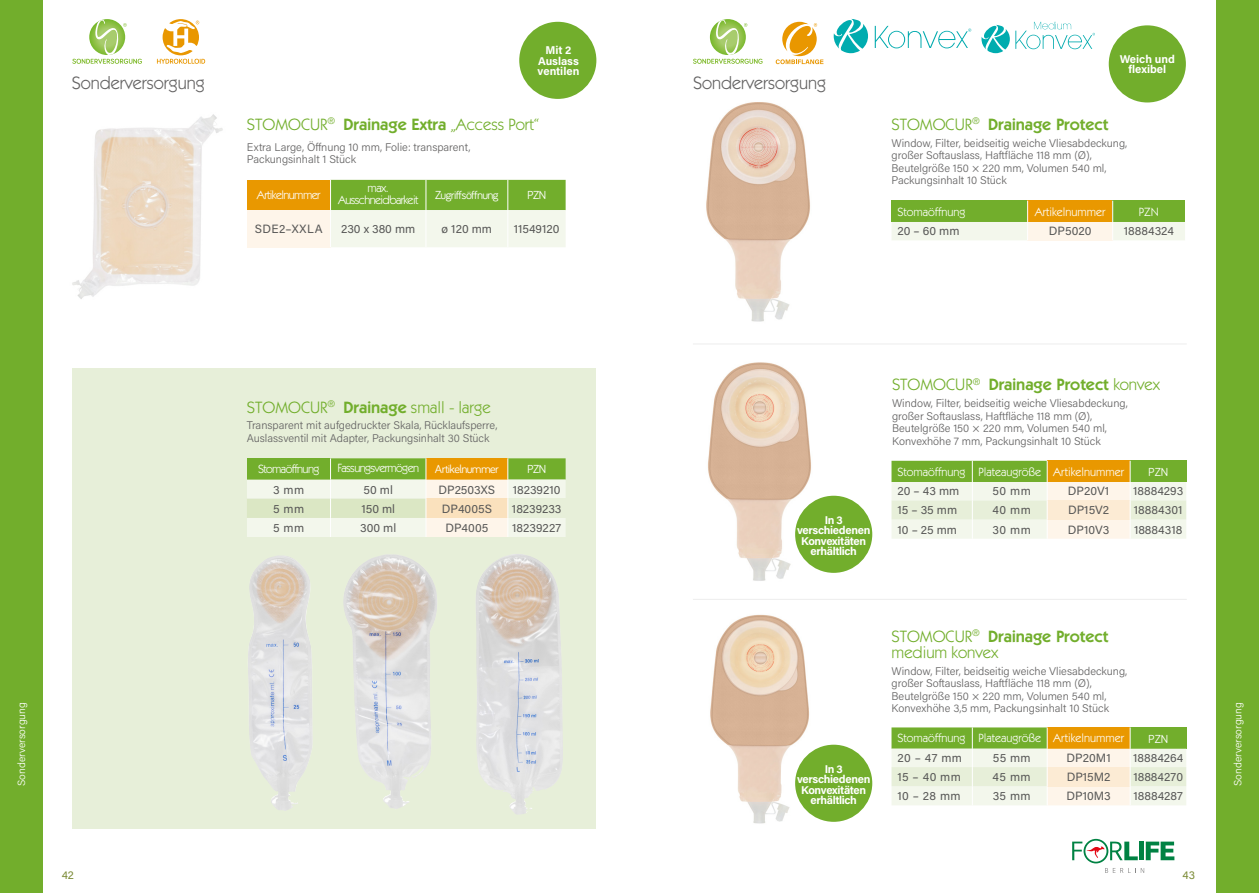
<style>
.page{position:relative;width:1259px;height:893px;background:#fff}
.page>*{position:absolute;margin:0;border:0;box-sizing:border-box;transform-origin:0 0}
.t1{font:18px "ITC Kabel Std";color:#646363}
.t2{font:16.5px/16.5px "ITC Kabel Std";color:#72ae2c}
.t3{font:600 16.5px "ITC Kabel Std";color:#72ae2c}
.t4{font:12px "Acumin Pro";color:#575756}
.t5{font:12px "ITC Kabel Std";color:#fff}
.t6{font:12px/12px "ITC Kabel Std";letter-spacing:-.05em;color:#fff;text-align:center}
.t7{font:12px "Bariol";letter-spacing:-.05em;color:#fff}
.t8{font:12px "Acumin Pro";letter-spacing:.04em;color:#575756}
.t9{font:11.55px "Acumin Pro";color:#7b8b36}
.t10{font:700 11.25px/10.5px "Acumin Pro";letter-spacing:-.03em;color:#fff;text-align:center}
.t11{font:700 11.25px/10.5px "Acumin Pro";color:#fff;text-align:center}
.t12{font:700 11.25px "Acumin Pro";letter-spacing:-.005em;color:#fff}
.t13{font:300 11.1px/12.5px "Acumin Pro";color:#646363}
.t14{font:300 10.5px "Acumin Pro";color:#fff}
.s1{font-weight:600}
.s2{font-weight:400}
</style>
<div class="page">
<div style="left:0;top:0;width:43px;height:893px;background:#72ae2c"></div>
<div style="left:1216px;top:0;width:43px;height:893px;background:#72ae2c"></div>
<svg style="left:1072px;top:839px;width:102px;height:34px"></svg>
<img style="left:72px;top:114px;width:151px;height:185px">
<div style="left:72px;top:369px;width:523px;height:460px;background:#e7efd9"></div>
<img style="left:476px;top:558px;width:87px;height:256px">
<img style="left:248px;top:556px;width:65px;height:254px">
<img style="left:343px;top:555px;width:94px;height:254px">
<div style="left:247px;top:180px;width:83px;height:30px;background:#e99800"></div>
<div style="left:247px;top:210px;width:83px;height:37px;background:#fef5ea"></div>
<svg style="left:331px;top:180px;width:234px;height:67px;background:#b9d696"></svg>
<hr style="left:425px;top:180px;width:1px;height:30px;background:#fff">
<hr style="left:425px;top:210px;width:1px;height:37px;background:#fff">
<hr style="left:507px;top:180px;width:1px;height:30px;background:#fff">
<hr style="left:507px;top:210px;width:1px;height:37px;background:#fff">
<svg style="left:247px;top:458px;width:318px;height:79px;background:#d6ddab"></svg>
<svg style="left:157px;top:19px;width:48px;height:45px"></svg>
<img style="left:708px;top:362px;width:119px;height:219px">
<div style="left:1108px;top:25px;width:78px;height:77px;background:#72ae2c;border-radius:50%"></div>
<svg style="left:891px;top:461px;width:295px;height:78px;background:#d9dfb1"></svg>
<img style="left:706px;top:102px;width:104px;height:220px">
<hr style="left:693px;top:344px;width:493px;height:1px;background:#ededed">
<hr style="left:693px;top:599px;width:493px;height:1px;background:#ededed">
<svg style="left:891px;top:201px;width:294px;height:39px;background:#c2cc7e"></svg>
<svg style="left:891px;top:727px;width:295px;height:78px;background:#d9dfb0"></svg>
<img style="left:710px;top:614px;width:121px;height:210px">
<div style="left:795px;top:745px;width:77px;height:77px;background:#72ae2c;border-radius:50%"></div>
<div style="left:795px;top:496px;width:77px;height:77px;background:#72ae2c;border-radius:50%"></div>
<svg style="left:833px;top:19px;width:35px;height:34px"></svg>
<svg style="left:874px;top:26px;width:97px;height:22px"></svg>
<svg style="left:775px;top:22px;width:48px;height:42px"></svg>
<svg style="left:981px;top:22px;width:114px;height:31px"></svg>
<div style="left:519px;top:22px;width:77px;height:77px;background:#72ae2c;border-radius:50%"></div>
<svg style="left:72px;top:19px;width:70px;height:45px"></svg>
<svg style="left:693px;top:19px;width:69px;height:45px"></svg>
<h1 class="t1" style="left:72px;top:72px;width:135px">Sonderversorgung</h1>
<p class="t10" style="left:545px;top:44px;width:28px">Mit 2</p>
<p class="t11" style="left:537px;top:65px;width:43px">ventilen</p>
<p class="t12" style="left:538px;top:53px;width:42px">Auslass</p>
<h2 class="t2" style="left:247px;top:116px;width:294px">STOMOCUR<sup>®</sup> <span class="s1">Drainage Extra</span> „Access Port“</h2>
<p class="t13" style="left:247px;top:140px;width:225px">Extra Large, Öffnung 10 mm, Folie: transparent,<br>Packungsinhalt 1 Stück</p>
<p class="t6" style="left:257px;top:189px;width:65px">Artikelnummer</p>
<p class="t6" style="left:338px;top:182px;width:82px">max.<br>Ausschneidbarkeit</p>
<p class="t7" style="left:435px;top:186px;width:65px">Zugriffsöffnung</p>
<p class="t7" style="left:527px;top:186px;width:20px">PZN</p>
<p class="t8" style="left:255px;top:221px;width:69px">SDE2–XXLA</p>
<p class="t4" style="left:341px;top:221px;width:76px">230 x 380 mm</p>
<p class="t4" style="left:441px;top:221px;width:52px">ø 120 mm</p>
<p class="t4" style="left:514px;top:221px;width:47px">11549120</p>
<h2 class="t2" style="left:247px;top:399px;width:245px">STOMOCUR<sup>®</sup> <span class="s1">Drainage</span> small - large</h2>
<p class="t13" style="left:247px;top:419px;width:252px">Transparent mit aufgedruckter Skala, Rücklaufsperre,<br>Auslassventil mit Adapter, Packungsinhalt 30 Stück</p>
<p class="t6" style="left:258px;top:463px;width:63px">Stomaöffnung</p>
<p class="t6" style="left:337px;top:462px;width:83px">Fassungsvermögen</p>
<p class="t7" style="left:435px;top:460px;width:65px">Artikelnummer</p>
<p class="t7" style="left:527px;top:460px;width:20px">PZN</p>
<p class="t4" style="left:273px;top:481px;width:33px">3 mm</p>
<p class="t4" style="left:363px;top:481px;width:31px">50 ml</p>
<p class="t4" style="left:438px;top:481px;width:58px">DP2503XS</p>
<p class="t4" style="left:513px;top:481px;width:49px">18239210</p>
<p class="t4" style="left:273px;top:500px;width:33px">5 mm</p>
<p class="t4" style="left:361px;top:500px;width:35px">150 ml</p>
<p class="t4" style="left:442px;top:500px;width:52px">DP4005S</p>
<p class="t4" style="left:512px;top:500px;width:51px">18239233</p>
<p class="t4" style="left:273px;top:519px;width:33px">5 mm</p>
<p class="t4" style="left:360px;top:519px;width:38px">300 ml</p>
<p class="t4" style="left:445px;top:519px;width:44px">DP4005</p>
<p class="t4" style="left:512px;top:519px;width:50px">18239227</p>
<h1 class="t1" style="left:693px;top:72px;width:135px">Sonderversorgung</h1>
<p class="t11" style="left:1119px;top:53px;width:57px">Weich und flexibel</p>
<h2 class="t3" style="left:891px;top:115px;width:218px"><span class="s2">STOMOCUR</span><sup>®</sup> Drainage Protect</h2>
<p class="t13" style="left:891px;top:136px;width:237px">Window, Filter, beidseitig weiche Vliesabdeckung, großer Softauslass, Haftfläche 118 mm (Ø), Beutelgröße 150 × 220 mm, Volumen 540 ml, Packungsinhalt 10 Stück</p>
<p class="t5" style="left:897px;top:205px;width:70px">Stomaöffnung</p>
<p class="t5" style="left:1034px;top:205px;width:72px">Artikelnummer</p>
<p class="t5" style="left:1138px;top:205px;width:22px">PZN</p>
<p class="t4" style="left:897px;top:223px;width:64px">20 – 60 mm</p>
<p class="t4" style="left:1049px;top:223px;width:44px">DP5020</p>
<p class="t4" style="left:1123px;top:223px;width:52px">18884324</p>
<p class="t10" style="left:797px;top:514px;width:75px">In 3 verschiedenen<br>Konvexitäten erhältlich</p>
<h2 class="t3" style="left:892px;top:375px;width:270px"><span class="s2">STOMOCUR</span><sup>®</sup> Drainage Protect <span class="s2">konvex</span></h2>
<p class="t13" style="left:892px;top:396px;width:237px">Window, Filter, beidseitig weiche Vliesabdeckung, großer Softauslass, Haftfläche 118 mm (Ø), Beutelgröße 150 × 220 mm, Volumen 540 ml, Konvexhöhe 7 mm, Packungsinhalt 10 Stück</p>
<p class="t5" style="left:897px;top:465px;width:228px">Stomaöffnung Plateaugröße Artikelnummer</p>
<p class="t7" style="left:1148px;top:464px;width:22px">PZN</p>
<p class="t4" style="left:897px;top:483px;width:63px">20 – 43 mm</p>
<p class="t4" style="left:992px;top:483px;width:40px">50 mm</p>
<p class="t4" style="left:1068px;top:483px;width:43px">DP20V1</p>
<p class="t4" style="left:1133px;top:483px;width:52px">18884293</p>
<p class="t4" style="left:897px;top:502px;width:61px">15 – 35 mm</p>
<p class="t4" style="left:992px;top:502px;width:40px">40 mm</p>
<p class="t4" style="left:1068px;top:502px;width:43px">DP15V2</p>
<p class="t4" style="left:1134px;top:502px;width:50px">18884301</p>
<p class="t4" style="left:897px;top:521px;width:61px">10 – 25 mm</p>
<p class="t4" style="left:992px;top:521px;width:40px">30 mm</p>
<p class="t4" style="left:1067px;top:521px;width:43px">DP10V3</p>
<p class="t4" style="left:1134px;top:521px;width:50px">18884318</p>
<h2 class="t2" style="left:891px;top:628px;width:218px">STOMOCUR<sup>®</sup> <span class="s1">Drainage Protect </span>medium konvex</h2>
<p class="t13" style="left:891px;top:664px;width:237px">Window, Filter, beidseitig weiche Vliesabdeckung, großer Softauslass, Haftfläche 118 mm (Ø), Beutelgröße 150 × 220 mm, Volumen 540 ml, Konvexhöhe 3,5 mm, Packungsinhalt 10 Stück</p>
<p class="t14" style="left:14px;top:786px;width:85px;rotate:-90deg">Sonderversorgung</p>
<p class="t14" style="left:1230px;top:786px;width:85px;rotate:-90deg">Sonderversorgung</p>
<p class="t5" style="left:897px;top:731px;width:228px">Stomaöffnung Plateaugröße Artikelnummer</p>
<p class="t7" style="left:1148px;top:731px;width:22px">PZN</p>
<p class="t4" style="left:897px;top:749px;width:66px">20 – 47 mm</p>
<p class="t4" style="left:992px;top:749px;width:40px">55 mm</p>
<p class="t4" style="left:1066px;top:749px;width:46px">DP20M1</p>
<p class="t4" style="left:1133px;top:749px;width:52px">18884264</p>
<p class="t4" style="left:897px;top:769px;width:65px">15 – 40 mm</p>
<p class="t4" style="left:992px;top:769px;width:40px">45 mm</p>
<p class="t4" style="left:1066px;top:769px;width:45px">DP15M2</p>
<p class="t4" style="left:1133px;top:769px;width:51px">18884270</p>
<p class="t4" style="left:897px;top:788px;width:65px">10 – 28 mm</p>
<p class="t4" style="left:992px;top:788px;width:40px">35 mm</p>
<p class="t4" style="left:1066px;top:788px;width:46px">DP10M3</p>
<p class="t4" style="left:1133px;top:788px;width:51px">18884287</p>
<p class="t10" style="left:797px;top:763px;width:75px">In 3 verschiedenen<br>Konvexitäten erhältlich</p>
<p class="t9" style="left:62px;top:866px;width:14px">42</p>
<p class="t9" style="left:1182px;top:866px;width:14px">43</p>
</div>
